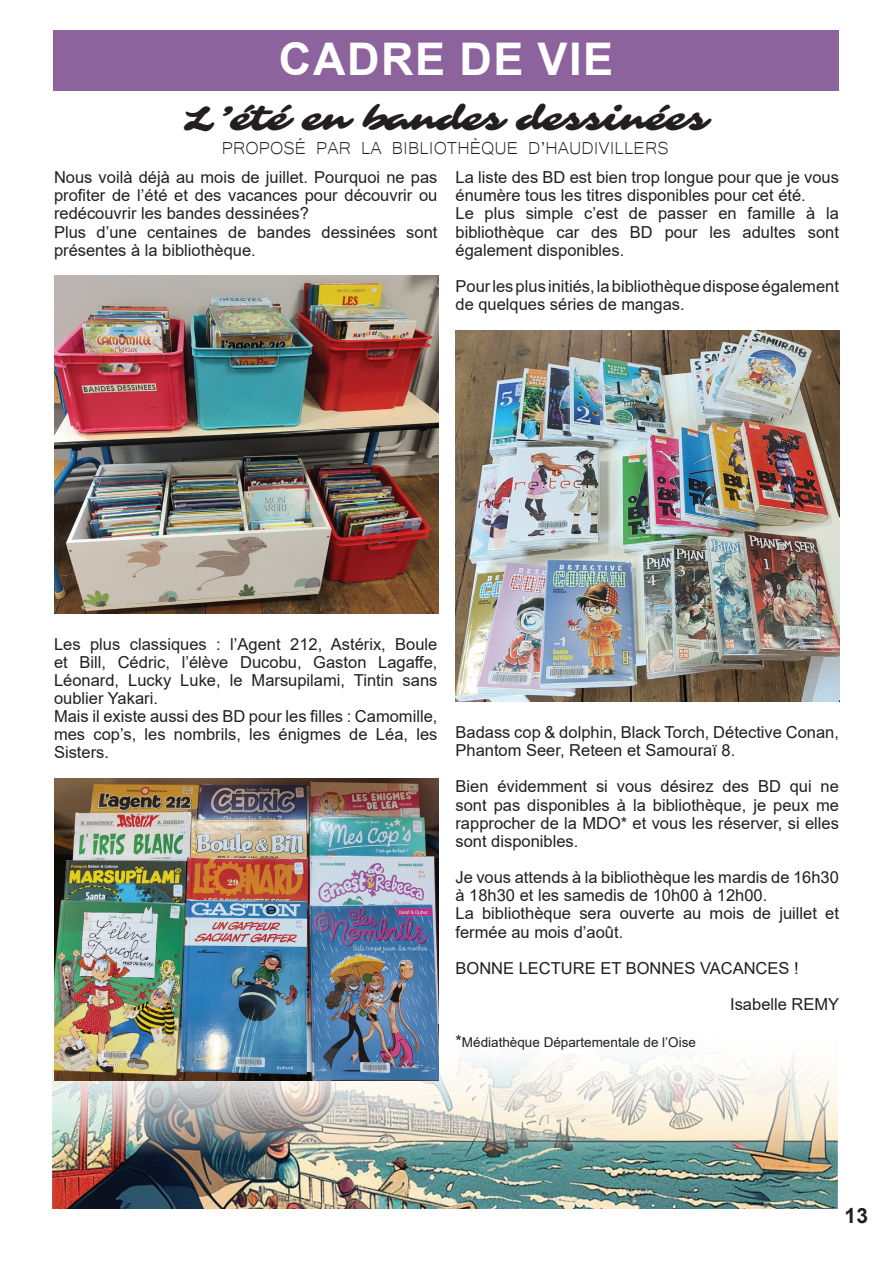
<style>
.page{position:relative;width:893px;height:1263px;background:#fff}
.page>*{position:absolute;margin:0;border:0;box-sizing:border-box;transform-origin:0 0}
.t1{font:700 45px "Arial";letter-spacing:.035em;color:#fff}
.t2{font:34.5px "Sarina";color:#231f20}
.t3{font:22.5px "Microsoft Yi Baiti";color:#231f20}
.t4{font:700 21px "Arial";color:#231f20}
.t5{font:16.5px/18.1px "Arial";color:#231f20}
.t6{font:13.5px "Arial";color:#231f20}
.s1{font-size:16.5px}
</style>
<div class="page">
<img style="left:53px;top:1027px;width:785px;height:182px">
<div style="left:53px;top:30px;width:786px;height:60px;background:#8c639d"></div>
<img style="left:54px;top:276px;width:384px;height:337px">
<img style="left:54px;top:778px;width:384px;height:302px">
<img style="left:455px;top:330px;width:385px;height:372px">
<h1 class="t1" style="left:279px;top:27px;width:336px">CADRE DE VIE</h1>
<h2 class="t2" style="left:184px;top:98px;width:526px">L’été en bandes dessinées</h2>
<p class="t5" style="left:54px;top:168px;width:385px">Nous voilà déjà au mois de juillet. Pourquoi ne pas profiter de l’été et des vacances pour découvrir ou redécouvrir les bandes dessinées?<br>Plus d’une centaines de bandes dessinées sont présentes à la bibliothèque.</p>
<h3 class="t3" style="left:222px;top:135px;width:448px">PROPOSÉ PAR LA BIBLIOTHÈQUE D’HAUDIVILLERS</h3>
<p class="t5" style="left:455px;top:168px;width:385px">La liste des BD est bien trop longue pour que je vous énumère tous les titres disponibles pour cet été.<br>Le plus simple c’est de passer en famille à la bibliothèque car des BD pour les adultes sont également disponibles.</p>
<p class="t5" style="left:455px;top:277px;width:385px">Pour les plus initiés, la bibliothèquedisposeégalement de quelques séries de mangas.</p>
<p class="t5" style="left:54px;top:634px;width:385px">Les plus classiques : l’Agent 212, Astérix, Boule et Bill, Cédric, l’élève Ducobu, Gaston Lagaffe, Léonard, Lucky Luke, le Marsupilami, Tintin sans oublier Yakari.<br>Mais il existe aussi des BD pour les filles : Camomille, mes cop’s, les nombrils, les énigmes de Léa, les Sisters.</p>
<p class="t5" style="left:455px;top:723px;width:385px">Badass cop &amp; dolphin, Black Torch, Détective Conan,<br>Phantom Seer, Reteen et Samouraï 8.</p>
<p class="t5" style="left:455px;top:777px;width:385px;text-align:justify">Bien évidemment si vous désirez des BD qui ne sont pas disponibles à la bibliothèque, je peux me rapprocher de la MDO* et vous les réserver, si elles sont disponibles.</p>
<p class="t5" style="left:455px;top:868px;width:385px">Je vous attends à la bibliothèque les mardis de 16h30 à 18h30 et les samedis de 10h00 à 12h00.<br>La bibliothèque sera ouverte au mois de juillet et fermée au mois d’août.</p>
<p class="t5" style="left:730px;top:950px;width:111px;line-height:36.3px;text-indent:-275px">BONNE LECTURE ET BONNES VACANCES !<br>Isabelle REMY</p>
<p class="t6" style="left:455px;top:1032px;width:242px"><span class="s1">*</span>Médiathèque Départementale de l’Oise</p>
<p class="t4" style="left:845px;top:1201px;width:25px">13</p>
</div>
